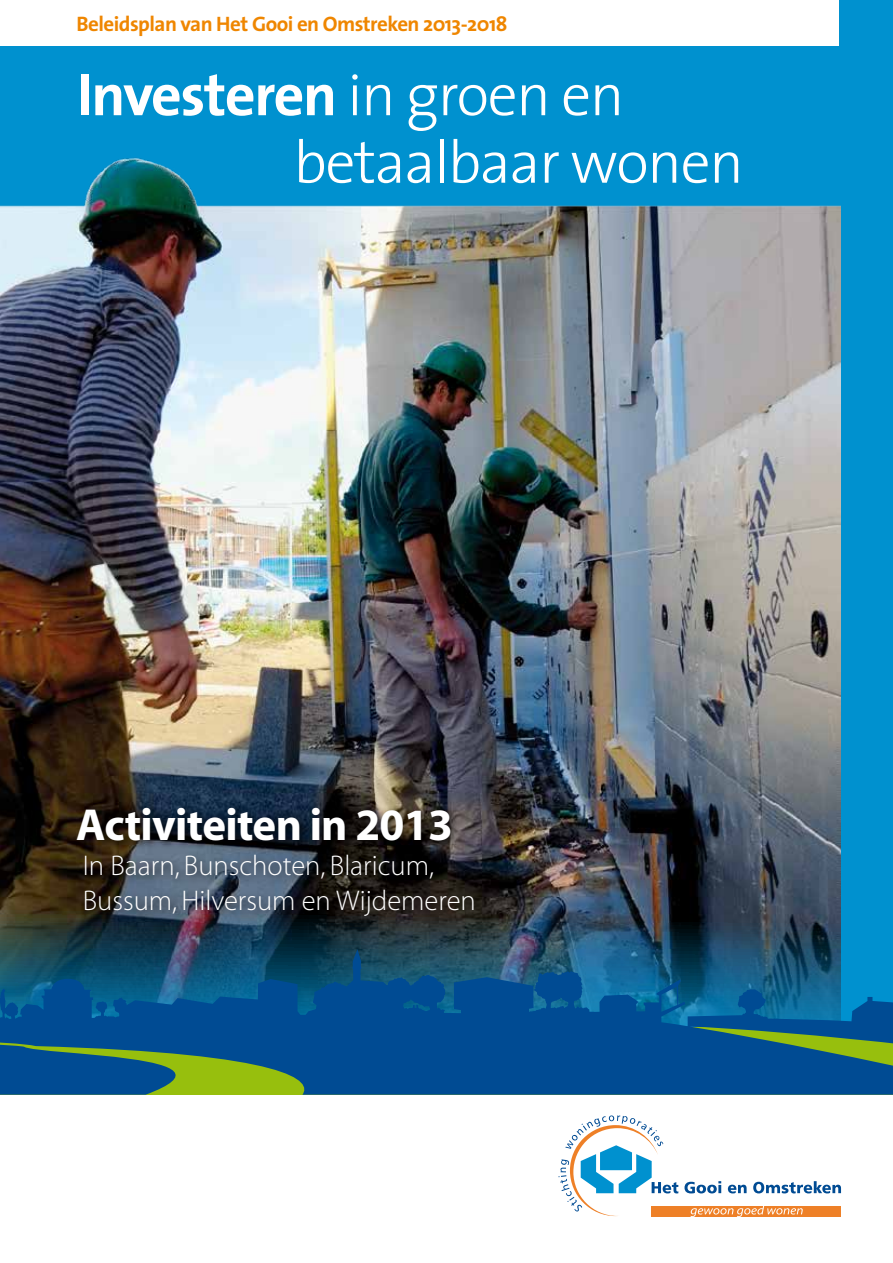
<style>
.page{position:relative;width:893px;height:1263px;background:#fff}
.page>*{position:absolute;margin:0;border:0;box-sizing:border-box;transform-origin:0 0}
.t1{font:300 60px/67.5px "The Sans";letter-spacing:-.025em;color:#fff}
.t2{font:45px "Myriad Headline";color:#fff}
.t3{font:28.65px/35px "Myriad MM 215 600";color:#fff}
.t4{font:700 21px "The Sans";letter-spacing:-.025em;color:#ef8600}
.s1{font-weight:700}
</style>
<div class="page">
<div style="left:0;top:0;width:893px;height:1094px;background:#0091cf"></div>
<img style="left:0;top:157px;width:840px;height:792px">
<svg style="left:684px;top:1181px;width:37px;height:12px"></svg>
<svg style="left:728px;top:1185px;width:19px;height:8px"></svg>
<svg style="left:753px;top:1181px;width:88px;height:12px"></svg>
<svg style="left:558px;top:1115px;width:120px;height:101px"></svg>
<div style="left:651px;top:1206px;width:190px;height:11px;background:#ee8027"></div>
<svg style="left:690px;top:1206px;width:113px;height:11px"></svg>
<div style="left:73px;top:803px;width:412px;height:124px;background:#000;opacity:.75"></div>
<div style="left:0;top:0;width:839px;height:45px;background:#fff"></div>
<svg style="left:0;top:949px;width:893px;height:146px;background:#0f5885"></svg>
<p class="t4" style="left:77px;top:6px;width:432px">Beleidsplan van Het Gooi en Omstreken 2013-2018</p>
<h1 class="t1" style="left:293px;top:59px;width:452px;text-indent:-217px"><span class="s1">Investeren</span> in groen en betaalbaar wonen</h1>
<h2 class="t2" style="left:77px;top:802px;width:378px">Activiteiten in 2013</h2>
<p class="t3" style="left:83px;top:849px;width:395px">In Baarn, Bunschoten, Blaricum,<br>Bussum, Hilversum en Wijdemeren</p>
</div>
